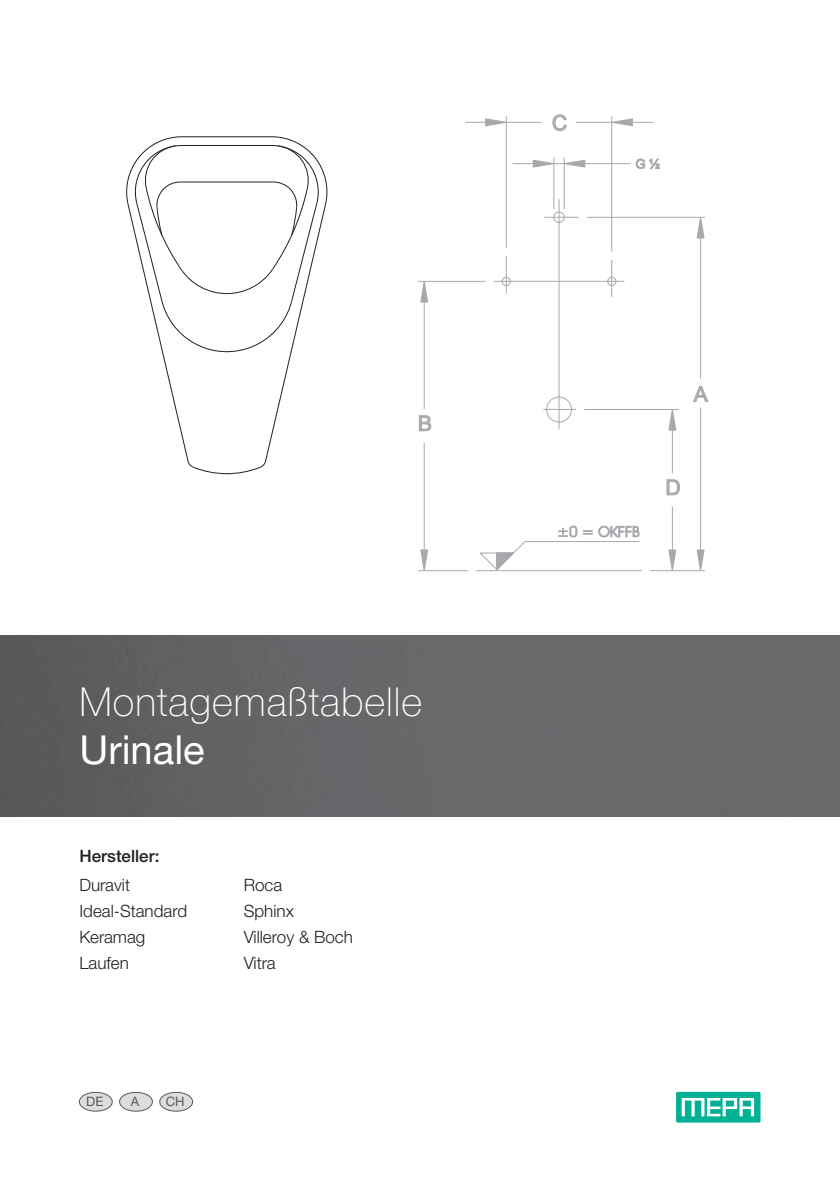
<style>
.page{position:relative;width:840px;height:1191px;background:#fff}
.page>*{position:absolute;margin:0;border:0;box-sizing:border-box;transform-origin:0 0}
.t1{font:100 40px "Helvetica Neue LTW1 G";letter-spacing:.025em;color:#fff}
.t2{font:40px "Helvetica Neue LTW1 G";color:#fff}
.t3{font:21.2px "Arial";color:#a8a9ad}
.t4{font:300 17px/26px "Helvetica Neue LTW1 G";color:#231f20}
.t5{font:500 17px "Helvetica Neue LTW1 G";color:#231f20}
.t6{font:13px "Helvetica Neue LTW1 G";color:#57585a}
</style>
<div class="page">
<div style="left:675px;top:1091px;width:85px;height:31px;background:#00b195;border-radius:2px"></div>
<svg style="left:681px;top:1098px;width:72px;height:18px"></svg>
<img style="left:0;top:635px;width:839px;height:181px">
<svg style="left:126px;top:136px;width:202px;height:338px"></svg>
<hr style="left:553px;top:157px;width:1px;height:52px;background:#a8a9ad">
<hr style="left:563px;top:157px;width:1px;height:52px;background:#a8a9ad">
<hr style="left:584px;top:163px;width:46px;height:1px;background:#a8a9ad">
<svg style="left:635px;top:159px;width:24px;height:10px"></svg>
<svg style="left:512px;top:159px;width:73px;height:9px"></svg>
<hr style="left:505px;top:116px;width:1px;height:132px;background:#a8a9ad">
<hr style="left:611px;top:116px;width:1px;height:135px;background:#a8a9ad">
<hr style="left:506px;top:122px;width:34px;height:1px;background:#a8a9ad">
<hr style="left:575px;top:122px;width:36px;height:1px;background:#a8a9ad">
<svg style="left:465px;top:118px;width:42px;height:9px"></svg>
<svg style="left:552px;top:115px;width:14px;height:16px"></svg>
<svg style="left:610px;top:118px;width:42px;height:9px"></svg>
<hr style="left:649px;top:570px;width:55px;height:1px;background:#a8a9ad">
<hr style="left:584px;top:409px;width:94px;height:1px;background:#a8a9ad">
<hr style="left:671px;top:507px;width:1px;height:43px;background:#a8a9ad">
<hr style="left:671px;top:430px;width:1px;height:43px;background:#a8a9ad">
<svg style="left:667px;top:549px;width:9px;height:22px"></svg>
<svg style="left:666px;top:479px;width:13px;height:16px"></svg>
<svg style="left:668px;top:410px;width:8px;height:21px"></svg>
<hr style="left:586px;top:217px;width:118px;height:1px;background:#a8a9ad">
<hr style="left:699px;top:407px;width:1px;height:151px;background:#a8a9ad">
<hr style="left:699px;top:238px;width:1px;height:140px;background:#a8a9ad">
<svg style="left:695px;top:549px;width:9px;height:22px"></svg>
<svg style="left:695px;top:216px;width:9px;height:23px"></svg>
<svg style="left:693px;top:386px;width:15px;height:16px"></svg>
<hr style="left:418px;top:570px;width:50px;height:1px;background:#a8a9ad">
<hr style="left:418px;top:281px;width:67px;height:1px;background:#a8a9ad">
<hr style="left:423px;top:443px;width:1px;height:107px;background:#a8a9ad">
<hr style="left:423px;top:302px;width:1px;height:107px;background:#a8a9ad">
<svg style="left:419px;top:549px;width:9px;height:22px"></svg>
<svg style="left:419px;top:415px;width:12px;height:16px"></svg>
<svg style="left:420px;top:280px;width:8px;height:23px"></svg>
<hr style="left:476px;top:570px;width:165px;height:1px;background:#a8a9ad">
<div style="left:606px;top:277px;width:10px;height:9px;border:1px solid #a8a9ad;border-radius:50%"></div>
<div style="left:546px;top:396px;width:25px;height:26px;border:1px solid #a8a9ad;border-radius:50%"></div>
<div style="left:501px;top:277px;width:9px;height:9px;border:1px solid #a8a9ad;border-radius:50%"></div>
<hr style="left:524px;top:541px;width:115px;height:1px;background:#a8a9ad">
<svg style="left:558px;top:525px;width:19px;height:12px"></svg>
<svg style="left:583px;top:530px;width:9px;height:4px"></svg>
<svg style="left:598px;top:525px;width:41px;height:12px"></svg>
<svg style="left:476px;top:541px;width:50px;height:30px"></svg>
<hr style="left:505px;top:256px;width:1px;height:37px;background:#a8a9ad">
<hr style="left:544px;top:217px;width:34px;height:1px;background:#a8a9ad">
<hr style="left:558px;top:199px;width:1px;height:230px;background:#a8a9ad">
<hr style="left:611px;top:260px;width:1px;height:37px;background:#a8a9ad">
<hr style="left:543px;top:409px;width:32px;height:1px;background:#a8a9ad">
<hr style="left:493px;top:281px;width:131px;height:1px;background:#a8a9ad">
<div style="left:553px;top:211px;width:11px;height:12px;border:1px solid #a8a9ad;border-radius:50%"></div>
<div style="left:79px;top:1092px;width:33px;height:19px;background:#dcdddf;border-radius:50%"></div>
<div style="left:79px;top:1092px;width:34px;height:19px;border:1px solid #57585a;border-radius:50%"></div>
<div style="left:119px;top:1092px;width:33px;height:19px;background:#dcdddf;border-radius:50%"></div>
<div style="left:119px;top:1092px;width:34px;height:19px;border:1px solid #57585a;border-radius:50%"></div>
<div style="left:160px;top:1092px;width:32px;height:19px;background:#dcdddf;border-radius:50%"></div>
<div style="left:159px;top:1092px;width:34px;height:19px;border:1px solid #57585a;border-radius:50%"></div>
<p class="t3" style="left:417px;top:409px;width:16px">B</p>
<h1 class="t1" style="left:79px;top:678px;width:344px">Montagemaßtabelle</h1>
<h1 class="t2" style="left:79px;top:725px;width:127px">Urinale</h1>
<p class="t5" style="left:79px;top:845px;width:81px">Hersteller:</p>
<p class="t4" style="left:79px;top:872px;width:109px">Duravit<br>Ideal-Standard<br>Keramag<br>Laufen</p>
<p class="t6" style="left:86px;top:1093px;width:19px">DE</p>
<p class="t6" style="left:131px;top:1093px;width:10px">A</p>
<p class="t6" style="left:166px;top:1093px;width:20px">CH</p>
<p class="t4" style="left:243px;top:872px;width:111px">Roca<br>Sphinx<br>Villeroy &amp; Boch<br>Vitra</p>
<p class="t3" style="left:551px;top:109px;width:17px">C</p>
<p class="t3" style="left:693px;top:380px;width:16px">A</p>
<p class="t3" style="left:665px;top:473px;width:17px">D</p>
</div>
